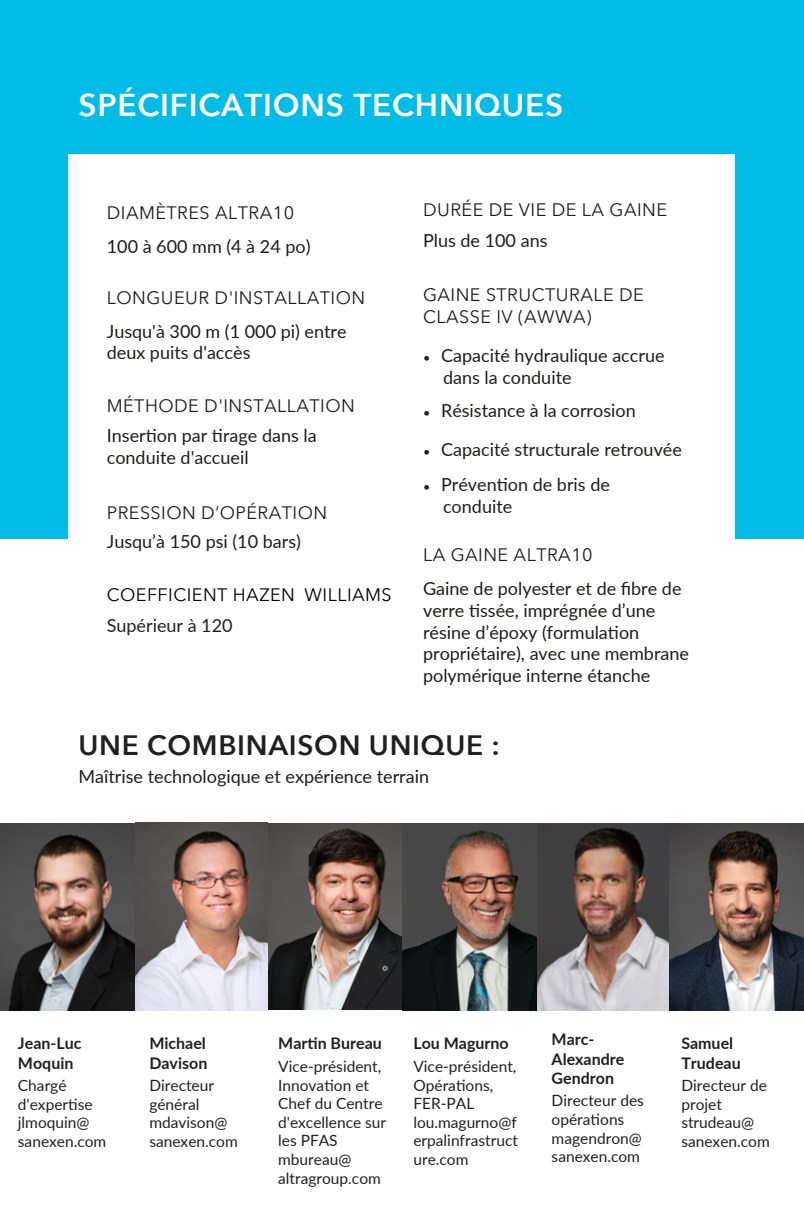
<style>
.page{position:relative;width:804px;height:1224px;background:#fff}
.page>*{position:absolute;margin:0;border:0;box-sizing:border-box;transform-origin:0 0}
.t1{font:600 31.6px "Avenir Next";letter-spacing:.025em;color:#fff}
.t2{font:600 28px "Avenir Next";letter-spacing:.025em;color:#231f20}
.t3{font:18px/21.6px "Lato";color:#1d1d1b}
.t4{font:18px/21.6px "Avenir Next";letter-spacing:.025em;color:#1d1d1b}
.t5{font:18px "Avenir Next";letter-spacing:.025em;color:#010101}
.t6{font:18px "Lato";color:#231f20}
.t7{font:700 16px/19.2px "Lato";color:#231f20}
.t8{font:15.6px/18.6px "Lato";color:#231f20}
.s1{font-size:12.6px}
</style>
<div class="page">
<div style="left:0;top:0;width:804px;height:538px;background:#00bce7"></div>
<div style="left:68px;top:154px;width:666px;height:778px;background:#fff"></div>
<img style="left:0;top:823px;width:803px;height:187px">
<h1 class="t1" style="left:78px;top:78px;width:486px">SPÉCIFICATIONS TECHNIQUES</h1>
<p class="t4" style="left:107px;top:201px;width:189px">DIAMÈTRES ALTRA10</p>
<p class="t3" style="left:107px;top:234px;width:205px">100 à 600 mm (4 à 24 po)</p>
<p class="t4" style="left:107px;top:286px;width:260px">LONGUEUR D'INSTALLATION</p>
<p class="t3" style="left:107px;top:320px;width:241px">Jusqu'à 300 m (1 000 pi) entre deux puits d'accès</p>
<p class="t4" style="left:107px;top:395px;width:250px">MÉTHODE D'INSTALLATION</p>
<p class="t3" style="left:107px;top:424px;width:211px">Insertion par tirage dans la conduite d'accueil</p>
<p class="t4" style="left:107px;top:501px;width:222px">PRESSION D’OPÉRATION</p>
<p class="t3" style="left:107px;top:530px;width:196px">Jusqu’à 150 psi (10 bars)</p>
<p class="t5" style="left:107px;top:579px;width:286px">COEFFICIENT HAZEN WILLIAMS</p>
<p class="t6" style="left:107px;top:613px;width:127px">Supérieur à 120</p>
<p class="t4" style="left:423px;top:198px;width:245px">DURÉE DE VIE DE LA GAINE</p>
<p class="t3" style="left:423px;top:229px;width:126px">Plus de 100 ans</p>
<p class="t4" style="left:423px;top:284px;width:222px">GAINE STRUCTURALE DE<br>CLASSE IV (AWWA)</p>
<p class="t3" style="left:443px;top:344px;width:223px;text-indent:-20px"><span class="s1">•</span> Capacité hydraulique accrue dans la conduite</p>
<p class="t3" style="left:423px;top:398px;width:214px"><span class="s1">•</span> Résistance à la corrosion</p>
<p class="t3" style="left:423px;top:438px;width:260px"><span class="s1">•</span> Capacité structurale retrouvée</p>
<p class="t3" style="left:443px;top:473px;width:168px;text-indent:-20px"><span class="s1">•</span> Prévention de bris de conduite</p>
<p class="t4" style="left:423px;top:543px;width:171px">LA GAINE ALTRA10</p>
<p class="t3" style="left:423px;top:577px;width:267px">Gaine de polyester et de fibre de verre tissée, imprégnée d’une résine d’époxy (formulation propriétaire), avec une membrane polymérique interne étanche</p>
<h2 class="t2" style="left:78px;top:721px;width:423px">UNE COMBINAISON UNIQUE :</h2>
<p class="t3" style="left:78px;top:765px;width:352px">Maîtrise technologique et expérience terrain</p>
<p class="t7" style="left:18px;top:1033px;width:65px">Jean-Luc<br>Moquin</p>
<p class="t8" style="left:18px;top:1076px;width:90px">Chargé d'expertise jlmoquin@ sanexen.com</p>
<p class="t7" style="left:149px;top:1033px;width:60px">Michael<br>Davison</p>
<p class="t8" style="left:149px;top:1076px;width:90px">Directeur général mdavison@ sanexen.com</p>
<p class="t7" style="left:278px;top:1033px;width:105px">Martin Bureau</p>
<p class="t8" style="left:278px;top:1056px;width:110px">Vice-président,<br>Innovation et<br>Chef du Centre d'excellence sur les PFAS mbureau@ altragroup.com</p>
<p class="t7" style="left:413px;top:1033px;width:97px">Lou Magurno</p>
<p class="t8" style="left:413px;top:1056px;width:106px">Vice-président,<br>Opérations,<br>FER-PAL lou.magurno@f erpalinfrastruct ure.com</p>
<p class="t7" style="left:551px;top:1029px;width:74px">Marc-<br>Alexandre<br>Gendron</p>
<p class="t8" style="left:551px;top:1091px;width:94px">Directeur des opérations magendron@ sanexen.com</p>
<p class="t7" style="left:681px;top:1033px;width:61px">Samuel<br>Trudeau</p>
<p class="t8" style="left:681px;top:1076px;width:90px">Directeur de projet strudeau@ sanexen.com</p>
</div>
